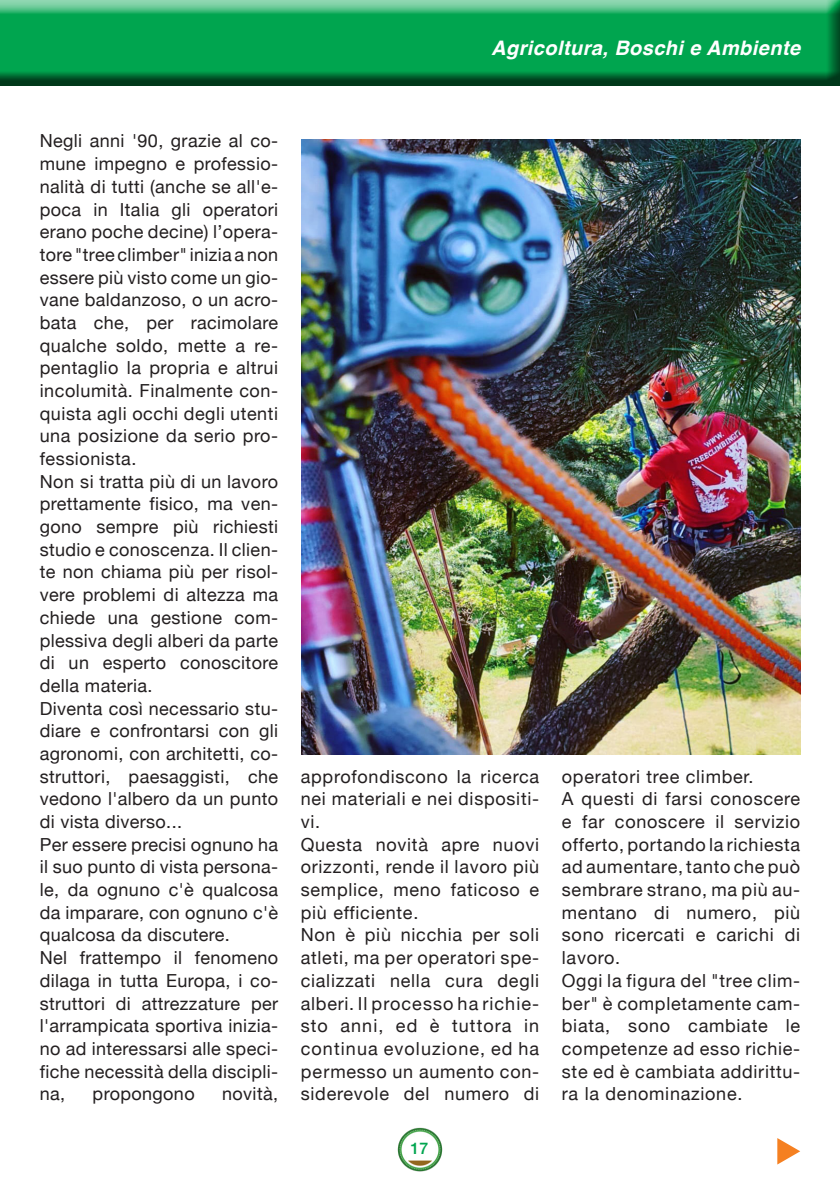
<style>
.page{position:relative;width:840px;height:1191px;background:#fff}
.page>*{position:absolute;margin:0;border:0;box-sizing:border-box;transform-origin:0 0}
.t1{font:italic 700 20px "Helvetica";letter-spacing:.02em;color:#fff}
.t2{font:18px/22.6px "Helvetica Neue";letter-spacing:.03em;color:#231f20;text-align:justify}
.t3{font:500 16px "Helvetica Neue";color:#00a54f}
</style>
<div class="page">
<svg style="left:777px;top:1138px;width:22px;height:26px"></svg>
<img style="left:301px;top:139px;width:498px;height:615px">
<img style="left:397px;top:1127px;width:46px;height:45px">
<div style="left:0;top:0;width:839px;height:87px;background:#231f20;opacity:.75"></div>
<p class="t1" style="left:491px;top:31px;width:310px">Agricoltura, Boschi e Ambiente</p>
<p class="t2" style="left:40px;top:131px;width:240px">Negli anni '90, grazie al co&shy;mune impegno e professio&shy;nalità di tutti (anche se all'e&shy;poca in Italia gli operatori erano poche decine) l’opera&shy;tore "tree climber" inizia a non essere più visto come un gio&shy;vane baldanzoso, o un acro&shy;bata che, per racimolare qualche soldo, mette a re&shy;pentaglio la propria e altrui incolumità. Finalmente con&shy;quista agli occhi degli utenti una posizione da serio pro&shy;fessionista.</p>
<p class="t2" style="left:40px;top:471px;width:240px">Non si tratta più di un lavoro prettamente fisico, ma ven&shy;gono sempre più richiesti studio e conoscenza. Il clien&shy;te non chiama più per risol&shy;vere problemi di altezza ma chiede una gestione com&shy;plessiva degli alberi da parte di un esperto conoscitore della materia.</p>
<p class="t2" style="left:40px;top:698px;width:240px">Diventa così necessario stu&shy;diare e confrontarsi con gli agronomi, con architetti, co&shy;struttori, paesaggisti, che vedono l'albero da un punto di vista diverso...</p>
<p class="t2" style="left:40px;top:834px;width:240px">Per essere precisi ognuno ha il suo punto di vista persona&shy;le, da ognuno c'è qualcosa da imparare, con ognuno c'è qualcosa da discutere.</p>
<p class="t2" style="left:40px;top:947px;width:240px">Nel frattempo il fenomeno dilaga in tutta Europa, i co&shy;struttori di attrezzature per l'arrampicata sportiva inizia&shy;no ad interessarsi alle speci&shy;fiche necessità della discipli&shy;na,</p>
<p class="t2" style="left:93px;top:1083px;width:103px">propongono</p>
<p class="t2" style="left:222px;top:1083px;width:57px">novità,</p>
<p class="t2" style="left:300px;top:766px;width:240px">approfondiscono la ricerca nei materiali e nei dispositi&shy;vi.</p>
<p class="t2" style="left:300px;top:834px;width:240px">Questa novità apre nuovi orizzonti, rende il lavoro più semplice, meno faticoso e più efficiente.</p>
<p class="t2" style="left:300px;top:924px;width:240px">Non è più nicchia per soli atleti, ma per operatori spe&shy;cializzati nella cura degli alberi. Il processo ha richie&shy;sto anni, ed è tuttora in continua evoluzione, ed ha permesso un aumento con&shy;siderevole del numero di</p>
<p class="t3" style="left:410px;top:1135px;width:19px">17</p>
<p class="t2" style="left:561px;top:766px;width:193px">operatori tree climber.</p>
<p class="t2" style="left:561px;top:788px;width:240px">A questi di farsi conoscere e far conoscere il servizio offerto, portando la richiesta ad aumentare, tanto che può sembrare strano, ma più au&shy;mentano di numero, più sono ricercati e carichi di lavoro.</p>
<p class="t2" style="left:561px;top:970px;width:240px">Oggi la figura del "tree clim&shy;ber" è completamente cam&shy;biata, sono cambiate le competenze ad esso richie&shy;ste ed è cambiata addirittu&shy;ra la denominazione.</p>
</div>
